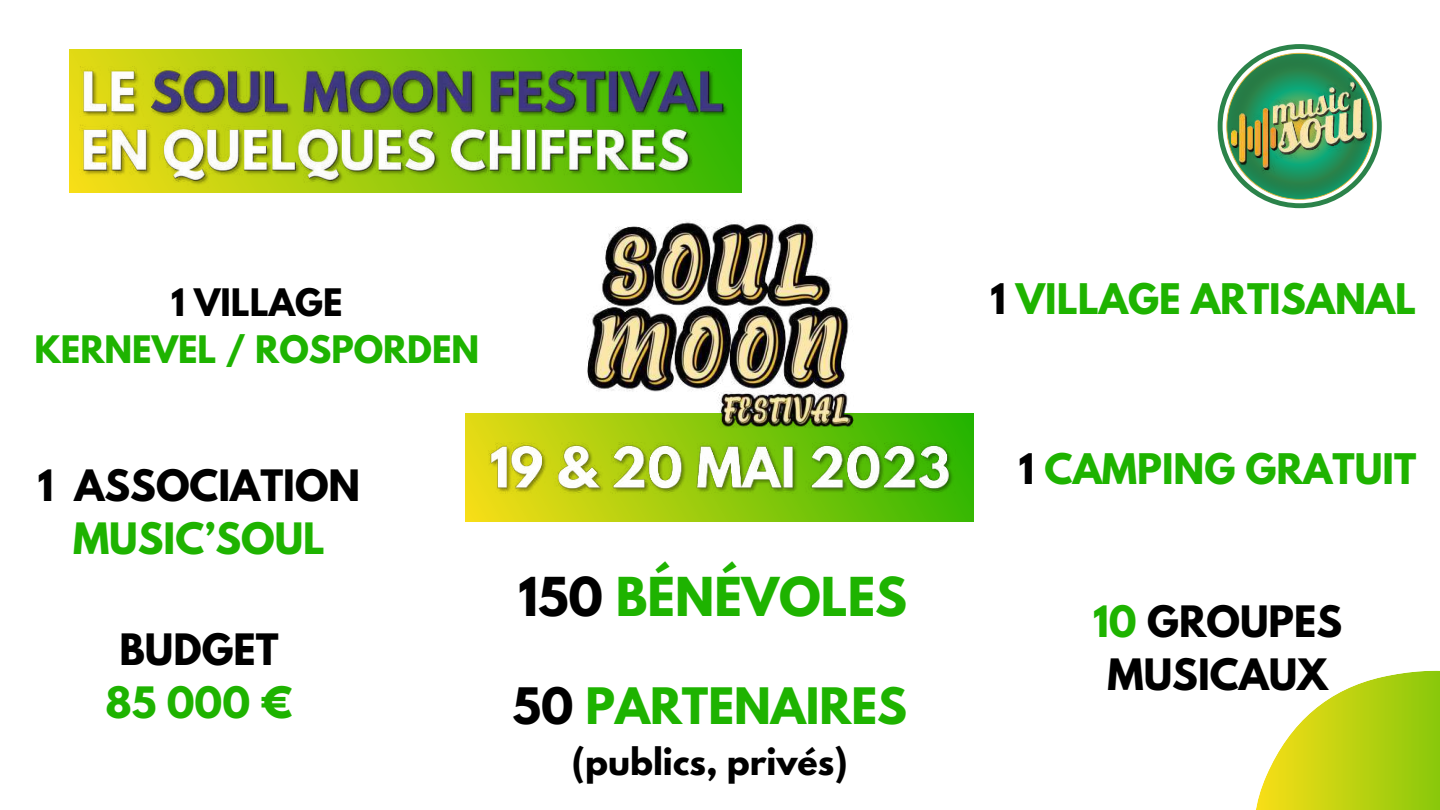
<style>
.page{position:relative;width:1440px;height:810px;background:#fff}
.page>*{position:absolute;margin:0;border:0;box-sizing:border-box;transform-origin:0 0}
.t1{font:700 47.5px "League Spartan";color:#1eb300}
.t2{font:700 44.5px "League Spartan";color:#1eb300}
.t3{font:700 38.3px/53.2px "League Spartan";color:#000;text-align:center}
.t4{font:700 38.3px "League Spartan";color:#1eb300}
.t5{font:700 37.3px "League Spartan";color:#1eb300}
.t6{font:700 33.6px "League Spartan";color:#1eb300}
.t7{font:700 33.6px "League Spartan";color:#000}
.t8{font:700 33.5px "League Spartan";color:#000}
.s1{color:#000}
.s2{color:#1eb300}
</style>
<div class="page">
<svg style="left:69px;top:50px;width:672px;height:142px;background:#87c70b"></svg>
<img style="left:79px;top:66px;width:650px;height:121px">
<svg style="left:1256px;top:670px;width:184px;height:140px"></svg>
<div style="left:466px;top:414px;width:508px;height:108px;background:linear-gradient(to right,#eedc16,#2db602)"></div>
<img style="left:579px;top:220px;width:282px;height:210px">
<img style="left:489px;top:443px;width:466px;height:61px">
<svg style="left:1218px;top:44px;width:148px;height:164px"></svg>
<svg style="left:1225px;top:52px;width:148px;height:148px;background:#3d8e57"></svg>
<img style="left:1232px;top:77px;width:150px;height:103px">
<p class="t7" style="left:171px;top:276px;width:173px">1 VILLAGE</p>
<p class="t6" style="left:34px;top:323px;width:446px">KERNEVEL / ROSPORDEN</p>
<p class="t3" style="left:38px;top:458px;width:324px">1 ASSOCIATION</p>
<p class="t4" style="left:73px;top:509px;width:253px">MUSIC’SOUL</p>
<p class="t3" style="left:119px;top:623px;width:161px">BUDGET</p>
<p class="t4" style="left:105px;top:673px;width:189px">85 000 €</p>
<p class="t1" style="left:518px;top:559px;width:390px"><span class="s1">150</span> BÉNÉVOLES</p>
<p class="t2" style="left:513px;top:671px;width:396px"><span class="s1">50</span> PARTENAIRES</p>
<p class="t8" style="left:572px;top:736px;width:277px">(publics, privés)</p>
<p class="t5" style="left:990px;top:269px;width:428px"><span class="s1">1</span> VILLAGE ARTISANAL</p>
<p class="t5" style="left:1019px;top:440px;width:399px"><span class="s1">1</span> CAMPING GRATUIT</p>
<p class="t3" style="left:1093px;top:594px;width:250px"><span class="s2">10</span> GROUPES<br>MUSICAUX</p>
</div>
